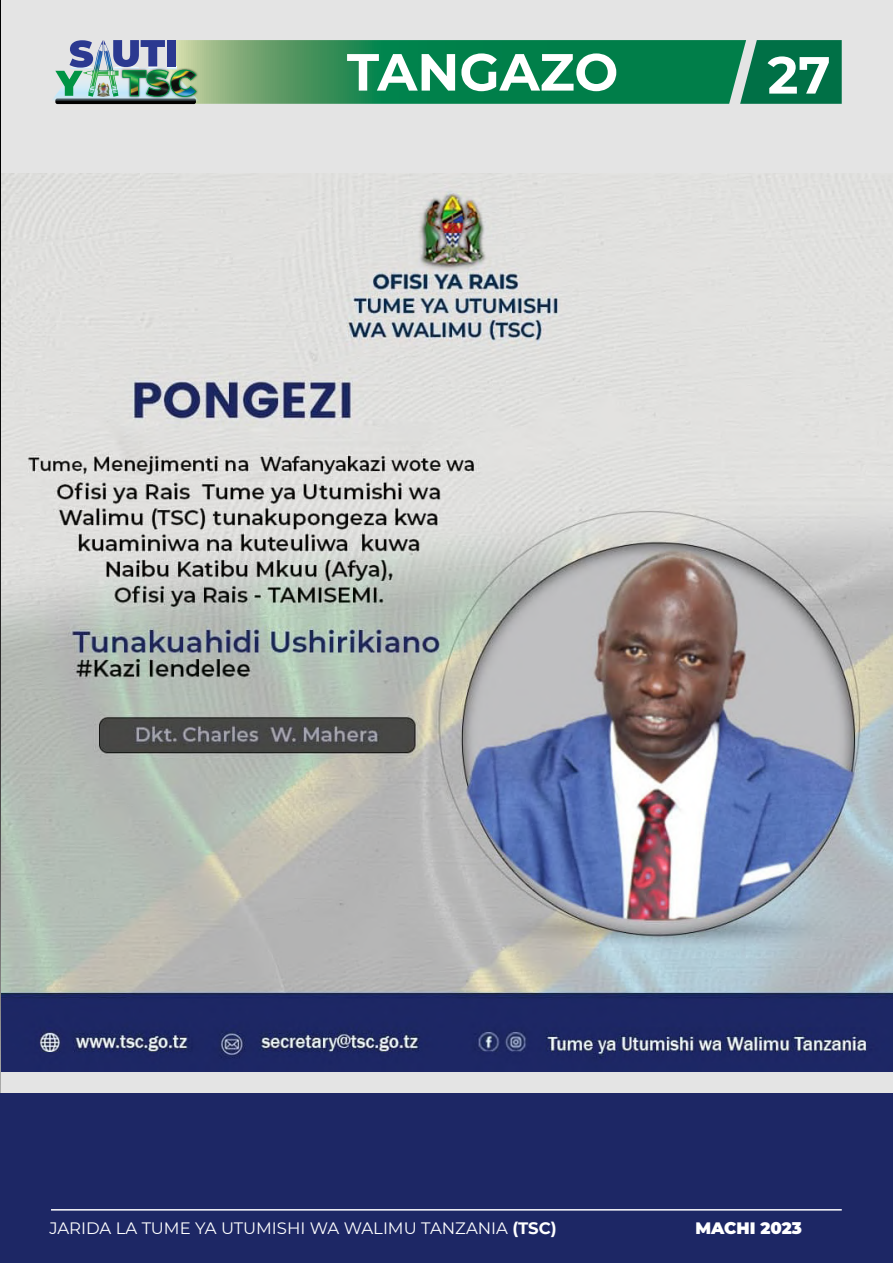
<style>
.page{position:relative;width:893px;height:1263px;background:#fff}
.page>*{position:absolute;margin:0;border:0;box-sizing:border-box;transform-origin:0 0}
.t1{font:700 52.2px "Montserrat";color:#fff}
.t2{font:16.5px "Montserrat";color:#fff}
.t3{font:900 16.5px "Montserrat";color:#fff}
.s1{font-weight:700}
</style>
<div class="page">
<div style="left:2px;top:0;width:891px;height:1263px;background:#e4e4e4"></div>
<img style="left:2px;top:173px;width:891px;height:899px">
<div style="left:0;top:1094px;width:893px;height:169px;background:#1d2765"></div>
<svg style="left:53px;top:40px;width:789px;height:64px;background:#2f8b62"></svg>
<img style="left:97px;top:82px;width:13px;height:15px">
<hr style="left:51px;top:1209px;width:791px;height:1px;background:#fff">
<h1 class="t1" style="left:347px;top:34px;width:273px">TANGAZO</h1>
<h1 class="t1" style="left:767px;top:37px;width:65px">27</h1>
<p class="t2" style="left:49px;top:1217px;width:509px">JARIDA LA TUME YA UTUMISHI WA WALIMU TANZANIA <span class="s1">(TSC)</span></p>
<p class="t3" style="left:695px;top:1216px;width:108px">MACHI 2023</p>
</div>
